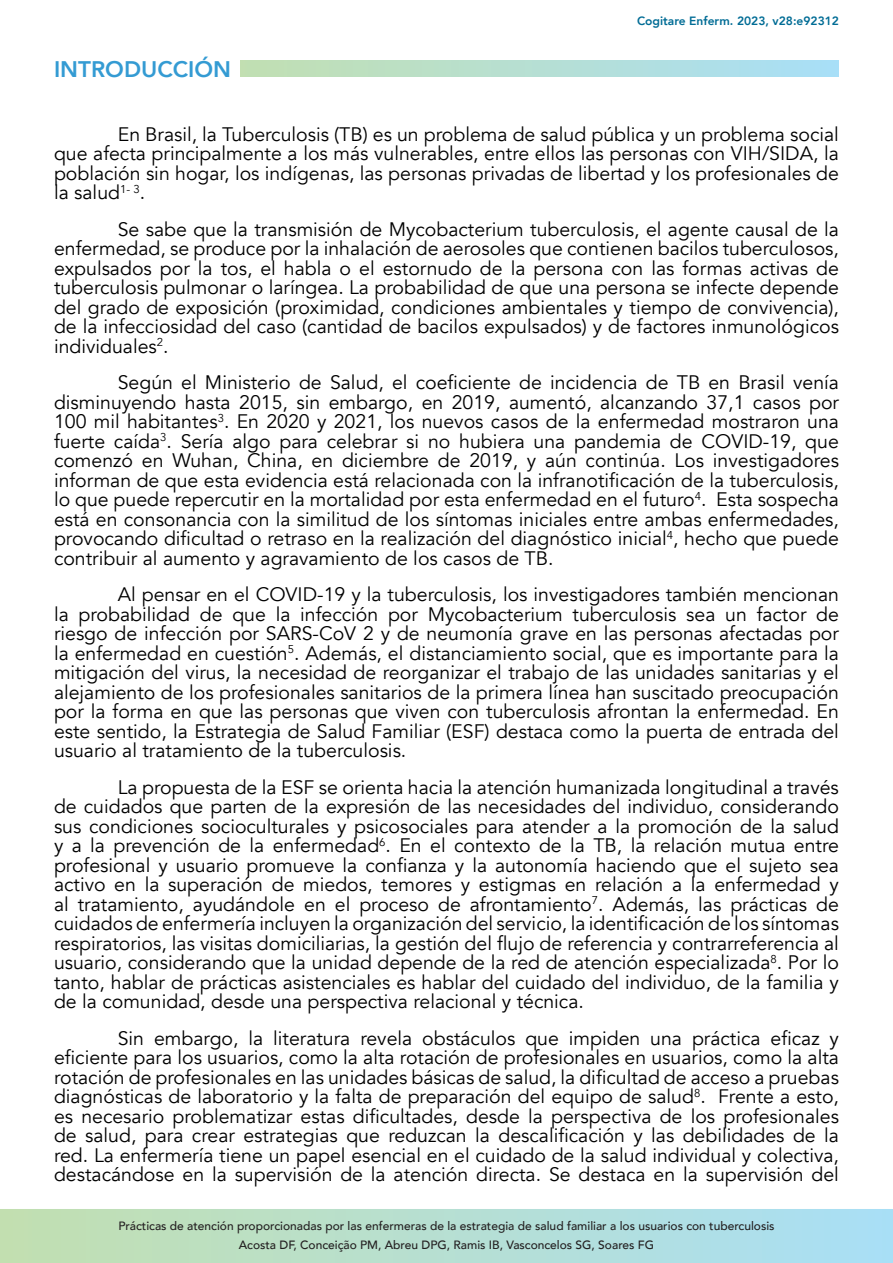
<style>
.page{position:relative;width:893px;height:1263px;background:#fff}
.page>*{position:absolute;margin:0;border:0;box-sizing:border-box;transform-origin:0 0}
.t1{font:800 22.5px "Avenir";color:#349bd3}
.t2{font:19.5px/19.5px "Avenir";color:#000001;text-align:justify}
.t3{font:500 12px/18.6px "Avenir";color:#231f20;text-align:center}
.t4{font:800 12px "Avenir";color:#006c95}
</style>
<div class="page">
<svg style="left:0;top:1209px;width:893px;height:54px;background:#b6dfd2"></svg>
<div style="left:241px;top:60px;width:598px;height:17px;background:linear-gradient(to right,#c2dfb1,#a9dff7)"></div>
<p class="t1" style="left:54px;top:48px;width:179px">INTRODUCCIÓN</p>
<p class="t4" style="left:637px;top:10px;width:203px">Cogitare Enferm. 2023, v28:e92312</p>
<p class="t2" style="left:54px;top:125px;width:786px;text-indent:64px">En Brasil, la Tuberculosis (TB) es un problema de salud pública y un problema social que afecta principalmente a los más vulnerables, entre ellos las personas con VIH/SIDA, la población sin hogar, los indígenas, las personas privadas de libertad y los profesionales de la salud<sup>1-</sup> <sup>3</sup>.</p>
<p class="t2" style="left:54px;top:220px;width:787px;text-indent:64px">Se sabe que la transmisión de Mycobacterium tuberculosis, el agente causal de la enfermedad, se produce por la inhalación de aerosoles que contienen bacilos tuberculosos, expulsados por la tos, el habla o el estornudo de la persona con las formas activas de tuberculosis pulmonar o laríngea. La probabilidad de que una persona se infecte depende del grado de exposición (proximidad, condiciones ambientales y tiempo de convivencia), de la infecciosidad del caso (cantidad de bacilos expulsados) y de factores inmunológicos individuales<sup>2</sup>.</p>
<p class="t2" style="left:54px;top:373px;width:786px;text-indent:64px">Según el Ministerio de Salud, el coeficiente de incidencia de TB en Brasil venía disminuyendo hasta 2015, sin embargo, en 2019, aumentó, alcanzando 37,1 casos por 100 mil habitantes<sup>3</sup>. En 2020 y 2021, los nuevos casos de la enfermedad mostraron una fuerte caída<sup>3</sup>. Sería algo para celebrar si no hubiera una pandemia de COVID-19, que comenzó en Wuhan, China, en diciembre de 2019, y aún continúa. Los investigadores informan de que esta evidencia está relacionada con la infranotificación de la tuberculosis, lo que puede repercutir en la mortalidad por esta enfermedad en el futuro<sup>4</sup>. Esta sospecha está en consonancia con la similitud de los síntomas iniciales entre ambas enfermedades, provocando dificultad o retraso en la realización del diagnóstico inicial<sup>4</sup>, hecho que puede contribuir al aumento y agravamiento de los casos de TB.</p>
<p class="t2" style="left:54px;top:585px;width:786px;text-indent:64px">Al pensar en el COVID-19 y la tuberculosis, los investigadores también mencionan la probabilidad de que la infección por Mycobacterium tuberculosis sea un factor de riesgo de infección por SARS-CoV 2 y de neumonía grave en las personas afectadas por la enfermedad en cuestión<sup>5</sup>. Además, el distanciamiento social, que es importante para la mitigación del virus, la necesidad de reorganizar el trabajo de las unidades sanitarias y el alejamiento de los profesionales sanitarios de la primera línea han suscitado preocupación por la forma en que las personas que viven con tuberculosis afrontan la enfermedad. En este sentido, la Estrategia de Salud Familiar (ESF) destaca como la puerta de entrada del usuario al tratamiento de la tuberculosis.</p>
<p class="t2" style="left:54px;top:778px;width:786px;text-indent:64px">La propuesta de la ESF se orienta hacia la atención humanizada longitudinal a través de cuidados que parten de la expresión de las necesidades del individuo, considerando sus condiciones socioculturales y psicosociales para atender a la promoción de la salud y a la prevención de la enfermedad<sup>6</sup>. En el contexto de la TB, la relación mutua entre profesional y usuario promueve la confianza y la autonomía haciendo que el sujeto sea activo en la superación de miedos, temores y estigmas en relación a la enfermedad y al tratamiento, ayudándole en el proceso de afrontamiento<sup>7</sup>. Además, las prácticas de cuidados de enfermería incluyen la organización del servicio, la identificación de los síntomas respiratorios, las visitas domiciliarias, la gestión del flujo de referencia y contrarreferencia al usuario, considerando que la unidad depende de la red de atención especializada<sup>8</sup>. Por lo tanto, hablar de prácticas asistenciales es hablar del cuidado del individuo, de la familia y de la comunidad, desde una perspectiva relacional y técnica.</p>
<p class="t2" style="left:54px;top:1029px;width:786px;text-indent:64px">Sin embargo, la literatura revela obstáculos que impiden una práctica eficaz y eficiente para los usuarios, como la alta rotación de profesionales en usuarios, como la alta rotación de profesionales en las unidades básicas de salud, la dificultad de acceso a pruebas diagnósticas de laboratorio y la falta de preparación del equipo de salud<sup>8</sup>. Frente a esto, es necesario problematizar estas dificultades, desde la perspectiva de los profesionales de salud, para crear estrategias que reduzcan la descalificación y las debilidades de la red. La enfermería tiene un papel esencial en el cuidado de la salud individual y colectiva, destacándose en la supervisión de la atención directa. Se destaca en la supervisión del</p>
<p class="t3" style="left:118px;top:1216px;width:658px">Prácticas de atención proporcionadas por las enfermeras de la estrategia de salud familiar a los usuarios con tuberculosis<br>Acosta DF, Conceição PM, Abreu DPG, Ramis IB, Vasconcelos SG, Soares FG</p>
</div>
